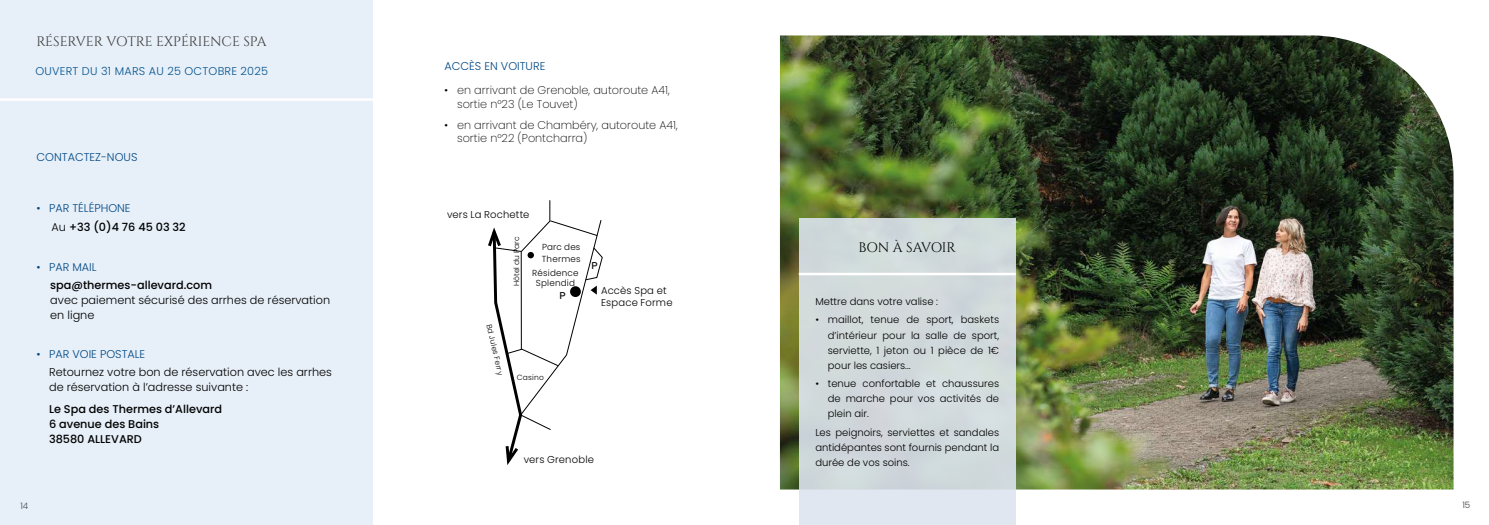
<style>
.page{position:relative;width:1489px;height:525px;background:#fff}
.page>*{position:absolute;margin:0;border:0;box-sizing:border-box;transform-origin:0 0}
.t1{font:13.75px "Cinzel";letter-spacing:-.01em;color:#3c3c3b}
.t2{font:13.75px "Cinzel";letter-spacing:-.02em;color:#000}
.t3{font:300 11.25px/15px "Poppins";color:#000}
.t4{font:200 11.25px/13.5px "Poppins";color:#000}
.t5{font:500 11.25px/15px "Poppins";color:#000}
.t6{font:300 11.25px "Poppins";color:#004884}
.t7{font:300 11.25px "Poppins";letter-spacing:.02em;color:#04548f}
.t8{font:500 10.25px "Proxima Nova";color:#000}
.t9{font:300 10px/15px "Poppins";color:#000;text-align:justify}
.t10{font:300 10px "Poppins";letter-spacing:.02em;color:#000}
.t11{font:300 8.75px/10.5px "Poppins";letter-spacing:.02em;color:#000;text-align:center}
.t12{font:300 8.75px "Poppins";color:#3c3c3b}
.t13{font:300 7.5px "Poppins";color:#000}
.s1{font-weight:300;color:#004884}
.s2{font-weight:300}
</style>
<div class="page">
<img style="left:780px;top:35px;width:673px;height:454px">
<div style="left:798px;top:218px;width:217px;height:306px;background:linear-gradient(to bottom,#cfd8d8,#d7dee4)"></div>
<svg style="left:488px;top:200px;width:114px;height:265px"></svg>
<div style="left:527px;top:252px;width:7px;height:6px;background:#000;border-radius:50%"></div>
<hr style="left:798px;top:272px;width:217px;height:3px;background:#fff">
<div style="left:0;top:0;width:373px;height:524px;background:#e7eff8"></div>
<hr style="left:0;top:98px;width:373px;height:3px;background:#fff">
<h1 class="t1" style="left:36px;top:34px;width:232px">RÉSERVER VOTRE EXPÉRIENCE SPA</h1>
<p class="t7" style="left:35px;top:64px;width:234px">OUVERT DU 31 MARS AU 25 OCTOBRE 2025</p>
<p class="t6" style="left:37px;top:150px;width:102px">CONTACTEZ-NOUS</p>
<p class="t5" style="left:52px;top:199px;width:136px;line-height:18.5px;text-indent:-15px"><span class="s1">• PAR TÉLÉPHONE<br></span><span class="s2">Au</span> +33 (0)4 76 45 03 32</p>
<p class="t6" style="left:37px;top:260px;width:61px">• PAR MAIL</p>
<p class="t5" style="left:50px;top:278px;width:163px">spa@thermes-allevard.com</p>
<p class="t3" style="left:50px;top:293px;width:281px">avec paiement sécurisé des arrhes de réservation en ligne</p>
<p class="t6" style="left:37px;top:347px;width:110px">• PAR VOIE POSTALE</p>
<p class="t3" style="left:49px;top:364px;width:284px">Retournez votre bon de réservation avec les arrhes de réservation à l’adresse suivante :</p>
<p class="t5" style="left:49px;top:401px;width:174px">Le Spa des Thermes d’Allevard<br>6 avenue des Bains<br>38580 ALLEVARD</p>
<p class="t6" style="left:444px;top:60px;width:102px">ACCÈS EN VOITURE</p>
<p class="t4" style="left:457px;top:84px;width:214px;text-indent:-12px">• en arrivant de Grenoble, autoroute A41, sortie n°23 (Le Touvet)</p>
<p class="t4" style="left:457px;top:118px;width:222px;text-indent:-12px">• en arrivant de Chambéry, autoroute A41, sortie n°22 (Pontcharra)</p>
<p class="t9" style="left:447px;top:207px;width:84px">vers La Rochette</p>
<p class="t13" style="left:493px;top:323px;width:54px;rotate:77deg">Bd Jules Ferry</p>
<p class="t13" style="left:512px;top:285px;width:51px;rotate:-90deg">Hôtel du Parc</p>
<p class="t11" style="left:542px;top:241px;width:40px;line-height:11.8px;text-align:left">Parc des<br>Thermes</p>
<p class="t11" style="left:532px;top:267px;width:48px">Résidence<br>Splendid</p>
<p class="t8" style="left:559px;top:287px;width:8px">P</p>
<p class="t13" style="left:517px;top:373px;width:28px">Casino</p>
<p class="t8" style="left:591px;top:258px;width:8px">P</p>
<p class="t9" style="left:601px;top:284px;width:73px;line-height:12px">Accès Spa et<br>Espace Forme</p>
<p class="t10" style="left:523px;top:453px;width:72px">vers Grenoble</p>
<h1 class="t2" style="left:858px;top:239px;width:99px">BON À SAVOIR</h1>
<p class="t9" style="left:815px;top:294px;width:124px">Mettre dans votre valise :</p>
<p class="t9" style="left:827px;top:312px;width:173px;text-indent:-12px">• maillot, tenue de sport, baskets d’intérieur pour la salle de sport, serviette, 1 jeton ou 1 pièce de 1€ pour les casiers...</p>
<p class="t9" style="left:827px;top:376px;width:173px;text-indent:-12px">• tenue confortable et chaussures de marche pour vos activités de plein air.</p>
<p class="t9" style="left:815px;top:424px;width:185px">Les peignoirs, serviettes et sandales antidépantes sont fournis pendant la durée de vos soins.</p>
<p class="t12" style="left:20px;top:500px;width:9px">14</p>
<p class="t12" style="left:1462px;top:499px;width:9px">15</p>
</div>
